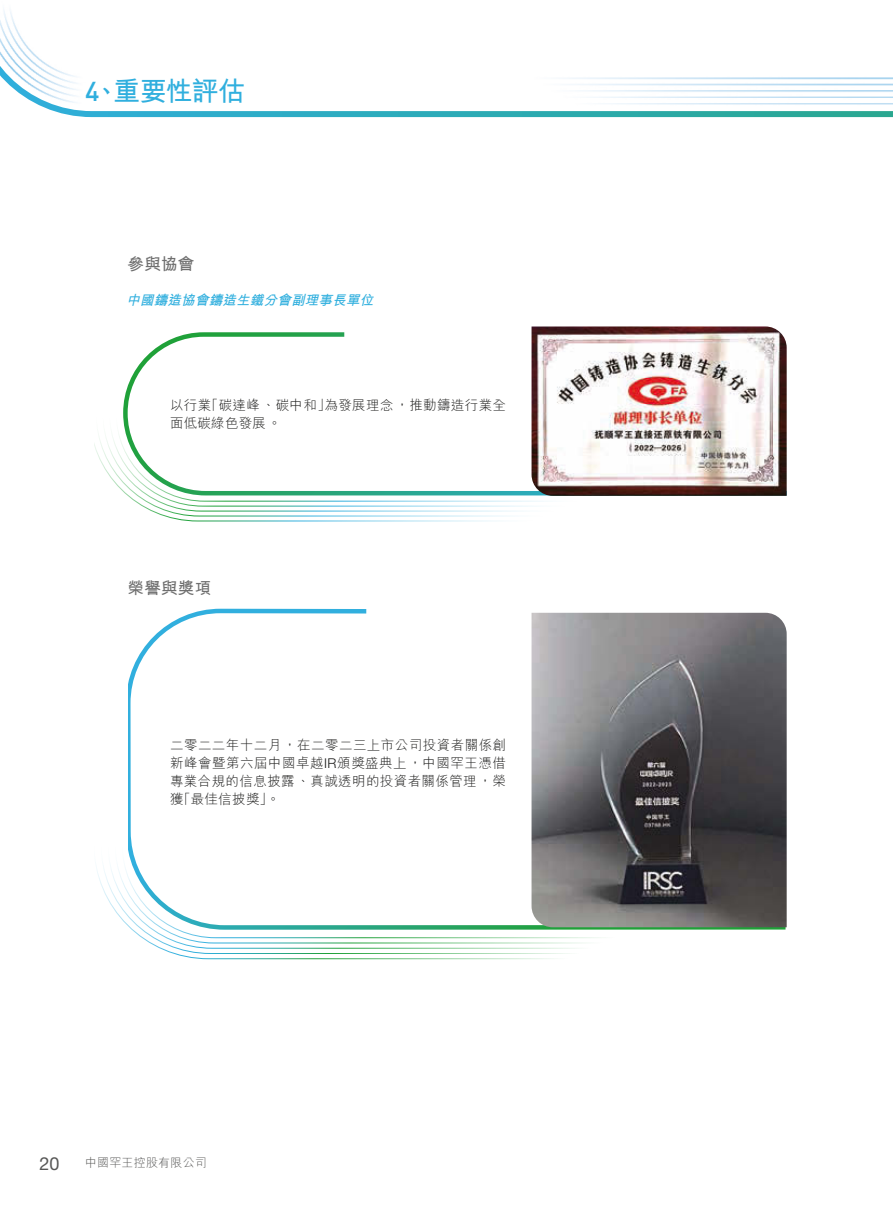
<style>
.page{position:relative;width:893px;height:1212px;background:#fff}
.page>*{position:absolute;margin:0;border:0;box-sizing:border-box;transform-origin:0 0}
.t1{font:700 27px "M Hei HK";letter-spacing:-.025em;color:#30afde}
.t2{font:18px "Helvetica Neue LT Std";color:#575756}
.t3{font:700 16.5px "M Hei HK";letter-spacing:.015em;color:#6f6f6f}
.t4{font:300 13.5px/18px "M Hei HK";letter-spacing:.03em;color:#1c1c1b}
.t5{font:italic 700 13.5px "M Hei HK";color:#30afde}
.t6{font:300 12px "M Hei HK";letter-spacing:.015em;color:#575756}
.s1{font-family:"DIN Pro";font-weight:500}
.s2{font-family:"Helvetica Neue LT Std"}
</style>
<div class="page">
<svg style="left:0;top:9px;width:893px;height:109px"></svg>
<svg style="left:123px;top:332px;width:222px;height:80px"></svg>
<svg style="left:94px;top:412px;width:444px;height:110px"></svg>
<svg style="left:96px;top:866px;width:473px;height:93px"></svg>
<svg style="left:128px;top:608px;width:659px;height:324px"></svg>
<img style="left:531px;top:326px;width:256px;height:170px">
<img style="left:531px;top:613px;width:256px;height:314px">
<h1 class="t1" style="left:85px;top:71px;width:161px"><span class="s1">4</span>、重要性評估</h1>
<p class="t3" style="left:128px;top:252px;width:68px">參與協會</p>
<p class="t5" style="left:126px;top:290px;width:252px">中國鑄造協會鑄造生鐵分會副理事長單位</p>
<p class="t4" style="left:170px;top:395px;width:337px">以行業「碳達峰、碳中和」為發展理念，推動鑄造行業全面低碳綠色發展。</p>
<p class="t3" style="left:128px;top:576px;width:85px">榮譽與獎項</p>
<p class="t4" style="left:170px;top:736px;width:338px;text-align:justify">二零二二年十二月，在二零二三上市公司投資者關係創新峰會暨第六屆中國卓越<span class="s2">IR</span>頒獎盛典上，中國罕王憑借專業合規的信息披露、真誠透明的投資者關係管理，榮獲「最佳信披獎」。</p>
<h2 class="t2" style="left:40px;top:1152px;width:22px">20</h2>
<p class="t6" style="left:85px;top:1154px;width:123px">中國罕王控股有限公司</p>
</div>
